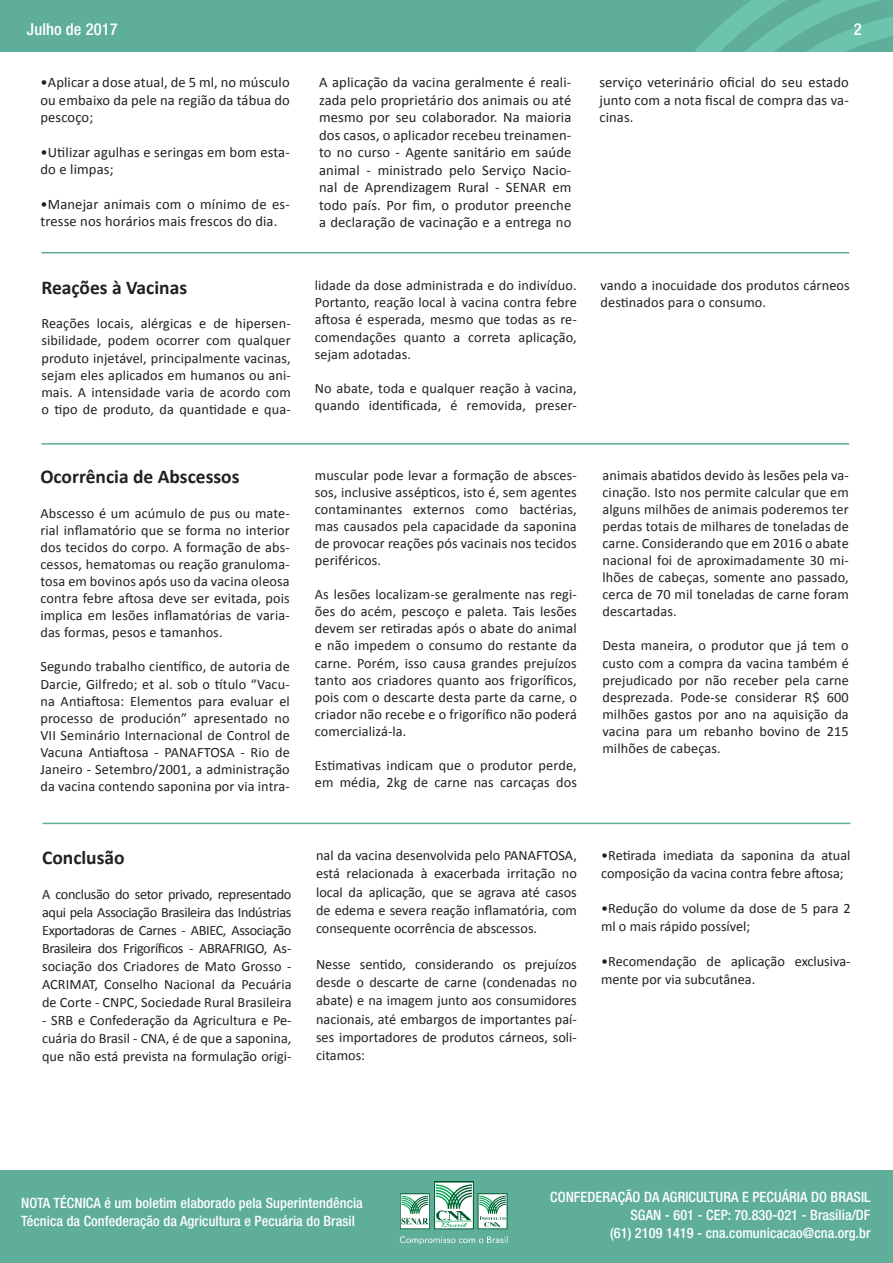
<style>
.page{position:relative;width:893px;height:1263px;background:#fff}
.page>*{position:absolute;margin:0;border:0;box-sizing:border-box;transform-origin:0 0}
.t1{font:700 19.5px "Calibri";color:#231f20}
.t2{font:500 condensed 16.5px "Helvetica Neue LT Std";letter-spacing:.005em;color:#fff}
.t3{font:14.55px/17.4px "Calibri";letter-spacing:.01em;color:#231f20;text-align:justify}
.t4{font:14.25px/17.1px "Calibri";letter-spacing:.005em;color:#231f20;text-align:justify}
.t5{font:500 condensed 14.25px/18px "Helvetica Neue LT Std";letter-spacing:.005em;color:#fff}
</style>
<div class="page">
<div style="left:0;top:0;width:893px;height:51px;background:#5eae99"></div>
<svg style="left:695px;top:0;width:198px;height:51px"></svg>
<div style="left:0;top:1170px;width:893px;height:93px;background:#5eae99"></div>
<img style="left:399px;top:1181px;width:109px;height:64px">
<hr style="left:41px;top:252px;width:808px;height:1px;background:#5eae99">
<hr style="left:41px;top:443px;width:808px;height:2px;background:#5eae99">
<hr style="left:43px;top:823px;width:807px;height:1px;background:#5eae99">
<p class="t2" style="left:27px;top:19px;width:92px">Julho de 2017</p>
<p class="t2" style="left:854px;top:19px;width:9px">2</p>
<p class="t3" style="left:40px;top:74px;width:251px">•Aplicar a dose atual, de 5 ml, no músculo ou embaixo da pele na região da tábua do pescoço;</p>
<p class="t3" style="left:40px;top:143px;width:251px">•Utilizar agulhas e seringas em bom esta&shy;do e limpas;</p>
<p class="t3" style="left:40px;top:195px;width:251px">•Manejar animais com o mínimo de es&shy;tresse nos horários mais frescos do dia.</p>
<h1 class="t1" style="left:41px;top:275px;width:147px">Reações à Vacinas</h1>
<p class="t4" style="left:41px;top:315px;width:251px">Reações locais, alérgicas e de hipersen&shy;sibilidade, podem ocorrer com qualquer produto injetável, principalmente vacinas, sejam eles aplicados em humanos ou ani&shy;mais. A intensidade varia de acordo com o tipo de produto, da quantidade e qua-</p>
<h1 class="t1" style="left:40px;top:464px;width:201px">Ocorrência de Abscessos</h1>
<p class="t4" style="left:40px;top:504px;width:251px">Abscesso é um acúmulo de pus ou mate&shy;rial inflamatório que se forma no interior dos tecidos do corpo. A formação de abs&shy;cessos, hematomas ou reação granuloma&shy;tosa em bovinos após uso da vacina oleosa contra febre aftosa deve ser evitada, pois implica em lesões inflamatórias de varia&shy;das formas, pesos e tamanhos.</p>
<p class="t4" style="left:40px;top:658px;width:251px">Segundo trabalho científico, de autoria de Darcie, Gilfredo; et al. sob o título “Vacu&shy;na Antiaftosa: Elementos para evaluar el processo de produción” apresentado no VII Seminário Internacional de Control de Vacuna Antiaftosa - PANAFTOSA - Rio de Janeiro - Setembro/2001, a administração da vacina contendo saponina por via intra-</p>
<h1 class="t1" style="left:42px;top:845px;width:84px">Conclusão</h1>
<p class="t4" style="left:42px;top:885px;width:251px;line-height:18px">A conclusão do setor privado, representado aqui pela Associação Brasileira das Indústrias Exportadoras de Carnes - ABIEC, As sociação Brasileira dos Frigoríficos - ABRA FRIGO, As&shy;sociação dos Criadores de Mato Grosso - ACRIMAT, Conselho Nacional da Pecuária de Corte - CNPC, Sociedade Rural Brasileira</p>
<p class="t4" style="left:42px;top:1011px;width:251px;line-height:18.1px">- SRB e Confederação da Agricultura e Pe&shy;cuária do Brasil - CNA, é de que a saponina, que não está prevista na formulação origi-</p>
<p class="t3" style="left:319px;top:74px;width:254px">A aplicação da vacina geralmente é reali&shy;zada pelo proprietário dos animais ou até mesmo por seu colaborador. Na maioria dos casos, o aplicador recebeu treinamen&shy;to no curso - Agente sanitário em saúde animal - ministrado pelo Serviço Nacio&shy;nal de Aprendizagem Rural - SENAR em todo país. Por fim, o produtor preenche a declaração de vacinação e a entrega no</p>
<p class="t4" style="left:315px;top:277px;width:264px">lidade da dose administrada e do indivíduo.<br>Portanto, reação local à vacina contra febre aftosa é esperada, mesmo que todas as re&shy;comendações quanto a correta aplicação, sejam adotadas.</p>
<p class="t4" style="left:315px;top:380px;width:264px">No abate, toda e qualquer reação à vacina, quando identificada, é removida, preser-</p>
<p class="t3" style="left:599px;top:74px;width:251px">serviço veterinário oficial do seu estado junto com a nota fiscal de compra das va&shy;cinas.</p>
<p class="t4" style="left:600px;top:277px;width:251px">vando a inocuidade dos produtos cárneos destinados para o consumo.</p>
<p class="t4" style="left:315px;top:466px;width:264px">muscular pode levar a formação de absces&shy;sos, inclusive assépticos, isto é, sem agentes contaminantes externos como bactérias, mas causados pela capacidade da saponina de provocar reações pós vacinais nos tecidos periféricos.</p>
<p class="t4" style="left:315px;top:586px;width:264px">As lesões localizam-se geralmente nas regi&shy;ões do acém, pescoço e paleta. Tais lesões devem ser retiradas após o abate do animal e não impedem o consumo do restante da carne. Porém, isso causa grandes prejuízos tanto aos criadores quanto aos frigoríficos, pois com o descarte desta parte da carne, o criador não recebe e o frigorífico não poderá comercializá-la.</p>
<p class="t4" style="left:315px;top:757px;width:264px">Estimativas indicam que o produtor perde, em média, 2kg de carne nas carcaças dos</p>
<p class="t4" style="left:602px;top:466px;width:248px">animais abatidos devido às lesões pela va&shy;cinação. Isto nos permite calcular que em alguns milhões de animais poderemos ter perdas totais de milhares de toneladas de carne. Considerando que em 2016 o abate nacional foi de aproximadamente 30 mi&shy;lhões de cabeças, somente ano passado, cerca de 70 mil toneladas de carne foram descartadas.</p>
<p class="t4" style="left:602px;top:637px;width:248px">Desta maneira, o produtor que já tem o custo com a compra da vacina também é prejudicado por não receber pela carne desprezada. Pode-se considerar R$ 600 milhões gastos por ano na aquisição da vacina para um rebanho bovino de 215 milhões de cabeças.</p>
<p class="t4" style="left:316px;top:846px;width:262px;line-height:18.3px">nal da vacina desenvolvida pelo PANAFTOSA, está relacionada à exacerbada irritação no local da aplicação, que se agrava até casos de edema e severa reação inflamatória, com consequente ocorrência de abscessos.</p>
<p class="t4" style="left:316px;top:955px;width:262px;line-height:18.3px">Nesse sentido, considerando os prejuízos desde o descarte de carne (condenadas no abate) e na imagem junto aos consumidores nacionais, até embargos de importantes paí&shy;ses importadores de produtos cárneos, soli&shy;citamos:</p>
<p class="t4" style="left:601px;top:846px;width:251px;line-height:18px">•Retirada imediata da saponina da atual composição da vacina contra febre aftosa;</p>
<p class="t4" style="left:601px;top:899px;width:251px;line-height:18px">•Redução do volume da dose de 5 para 2 ml o mais rápido possível;</p>
<p class="t4" style="left:601px;top:952px;width:251px;line-height:18px">•Recomendação de aplicação exclusiva&shy;mente por via subcutânea.</p>
<p class="t5" style="left:21px;top:1194px;width:343px">NOTA TÉCNICA é um boletim elaborado pela Superintendência<br>Técnica da Confederação da Agricultura e Pecuária do Brasil</p>
<p class="t5" style="left:550px;top:1188px;width:322px;text-align:right">CONFEDERAÇÃO DA AGRICULTURA E PECUÁRIA DO BRASIL<br>SGAN - 601 - CEP: 70.830-021 - Brasília/DF<br>(61) 2109 1419 - cna.comunicacao@cna.org.br</p>
</div>
